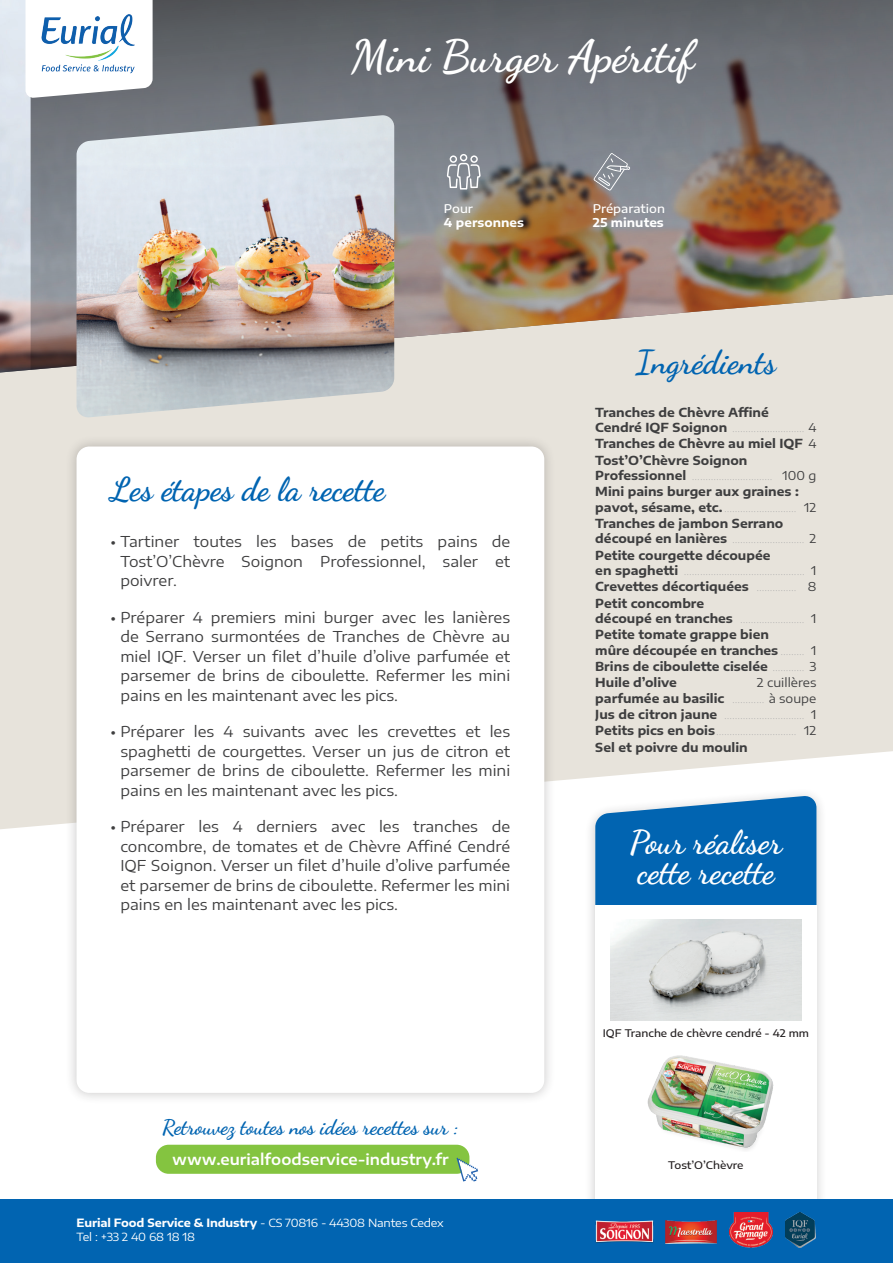
<style>
.page{position:relative;width:893px;height:1263px;background:#fff}
.page>*{position:absolute;margin:0;border:0;box-sizing:border-box;transform-origin:0 0}
.t1{font:700 45px "Dancing Script";color:#fff}
.t2{font:700 33px "Dancing Script";color:#0164b1}
.t3{font:700 33px/30px "Dancing Script";color:#fff}
.t4{font:700 21px "Dancing Script";color:#0164b1}
.t5{font:15px/19.5px "Encode Sans Expanded";color:#3e3e3f;text-align:justify}
.t6{font:600 15px "Encode Sans Expanded";color:#fff}
.t7{font:700 12.3px/15.9px "Encode Sans Expanded";color:#3e3e3f}
.t8{font:700 12px "Encode Sans Expanded";color:#fff}
.t9{font:500 12px "Encode Sans Expanded";color:#fff}
.t10{font:11.25px/13.5px "Encode Sans Expanded";letter-spacing:-.015em;color:#fff}
.t11{font:500 10.5px "Encode Sans Expanded";color:#231f20}
.s1{font-weight:700}
.s2{font-weight:100;color:#939598}
.s3{font-weight:400}
</style>
<div class="page">
<svg style="left:590px;top:829px;width:231px;height:370px;fill:#ededed"></svg>
<div style="left:595px;top:829px;width:221px;height:77px;background:#0164b1"></div>
<div style="left:595px;top:906px;width:221px;height:326px;background:#fff"></div>
<svg style="left:0;top:372px;width:893px;height:457px;background:#e2e1dc"></svg>
<img style="left:0;top:0;width:893px;height:372px">
<img style="left:31px;top:0;width:862px;height:370px">
<div style="left:65px;top:435px;width:491px;height:669px;background:#231f20;opacity:.25"></div>
<div style="left:77px;top:446px;width:467px;height:647px;background:#fff;border-radius:13px"></div>
<div style="left:0;top:1199px;width:893px;height:64px;background:#0164b1"></div>
<img style="left:77px;top:115px;width:317px;height:303px">
<svg style="left:26px;top:0;width:127px;height:98px"></svg>
<img style="left:40px;top:13px;width:97px;height:61px">
<img style="left:590px;top:1197px;width:64px;height:46px">
<img style="left:666px;top:1220px;width:50px;height:23px">
<img style="left:730px;top:1212px;width:42px;height:35px">
<img style="left:785px;top:1212px;width:30px;height:35px">
<svg style="left:593px;top:153px;width:38px;height:38px"></svg>
<svg style="left:447px;top:154px;width:34px;height:36px"></svg>
<div style="left:156px;top:1145px;width:313px;height:29px;background:#84c440;border-radius:13px"></div>
<svg style="left:457px;top:1158px;width:21px;height:23px"></svg>
<img style="left:610px;top:919px;width:191px;height:101px">
<img style="left:647px;top:1055px;width:127px;height:95px">
<h1 class="t1" style="left:351px;top:28px;width:345px">Mini Burger Apéritif</h1>
<p class="t9" style="left:444px;top:200px;width:31px">Pour</p>
<p class="t8" style="left:444px;top:213px;width:81px">4 personnes</p>
<h2 class="t2" style="left:111px;top:469px;width:276px">Les étapes de la recette</h2>
<p class="t5" style="left:120px;top:531px;width:391px;text-indent:-10px">• Tartiner toutes les bases de petits pains de Tost’O’Chèvre Soignon Professionnel, saler et poivrer.</p>
<p class="t5" style="left:120px;top:606px;width:391px;text-indent:-10px">• Préparer 4 premiers mini burger avec les lanières de Serrano surmontées de Tranches de Chèvre au miel IQF. Verser un filet d’huile d’olive parfumée et parsemer de brins de ciboulette. Refermer les mini pains en les maintenant avec les pics.</p>
<p class="t5" style="left:120px;top:721px;width:391px;text-indent:-10px">• Préparer les 4 suivants avec les crevettes et les spaghetti de courgettes. Verser un jus de citron et parsemer de brins de ciboulette. Refermer les mini pains en les maintenant avec les pics.</p>
<p class="t5" style="left:120px;top:816px;width:391px;text-indent:-10px">• Préparer les 4 derniers avec les tranches de concombre, de tomates et de Chèvre Affiné Cendré IQF Soignon. Verser un filet d’huile d’olive parfumée et parsemer de brins de ciboulette. Refermer les mini pains en les maintenant avec les pics.</p>
<h3 class="t4" style="left:162px;top:1114px;width:298px">Retrouvez toutes nos idées recettes sur :</h3>
<p class="t6" style="left:172px;top:1148px;width:278px">www.eurialfoodservice-industry.fr</p>
<p class="t10" style="left:77px;top:1215px;width:369px"><span class="s1">Eurial Food Service &amp; Industry</span> - CS 70816 - 44308 Nantes Cedex<br>Tel : +33 2 40 68 18 18</p>
<p class="t9" style="left:593px;top:200px;width:74px">Préparation</p>
<p class="t8" style="left:593px;top:213px;width:73px">25 minutes</p>
<h2 class="t2" style="left:636px;top:341px;width:142px">Ingrédients</h2>
<p class="t7" style="left:595px;top:403px;width:223px">Tranches de Chèvre Affiné<br>Cendré IQF Soignon <span class="s2">………………………</span> <span class="s3">4<br></span>Tranches de Chèvre au miel IQF <span class="s3">4<br></span>Tost’O’Chèvre Soignon<br>Professionnel <span class="s2">…………………………</span> <span class="s3">100 g<br></span>Mini pains burger aux graines : pavot, sésame, etc.<span class="s2">………………………</span> <span class="s3">12<br></span>Tranches de jambon Serrano découpé en lanières <span class="s2">………………………</span> <span class="s3">2<br></span>Petite courgette découpée<br>en spaghetti <span class="s2">………………………………………</span> <span class="s3">1<br></span>Crevettes décortiquées <span class="s2">……………</span> <span class="s3">8<br></span>Petit concombre<br>découpé en tranches <span class="s2">……………………</span> <span class="s3">1<br></span>Petite tomate grappe bien<br>mûre découpée en tranches <span class="s2">………</span> <span class="s3">1<br></span>Brins de ciboulette ciselée <span class="s2">…………</span> <span class="s3">3<br></span>Huile d’olive</p>
<p class="t7" style="left:595px;top:674px;width:223px;text-align:justify;text-indent:162px"><span class="s3">2 cuillères </span>parfumée au basilic <span class="s2">…………</span> <span class="s3">à soupe </span>Jus de citron jaune <span class="s2">…………………………</span> <span class="s3">1<br></span>Petits pics en bois<span class="s2">…………………………</span> <span class="s3">12<br></span>Sel et poivre du moulin</p>
<h2 class="t3" style="left:630px;top:827px;width:154px">Pour réaliser cette recette</h2>
<p class="t11" style="left:603px;top:1025px;width:208px">IQF Tranche de chèvre cendré - 42 mm</p>
<p class="t11" style="left:668px;top:1158px;width:77px">Tost’O’Chèvre</p>
</div>
